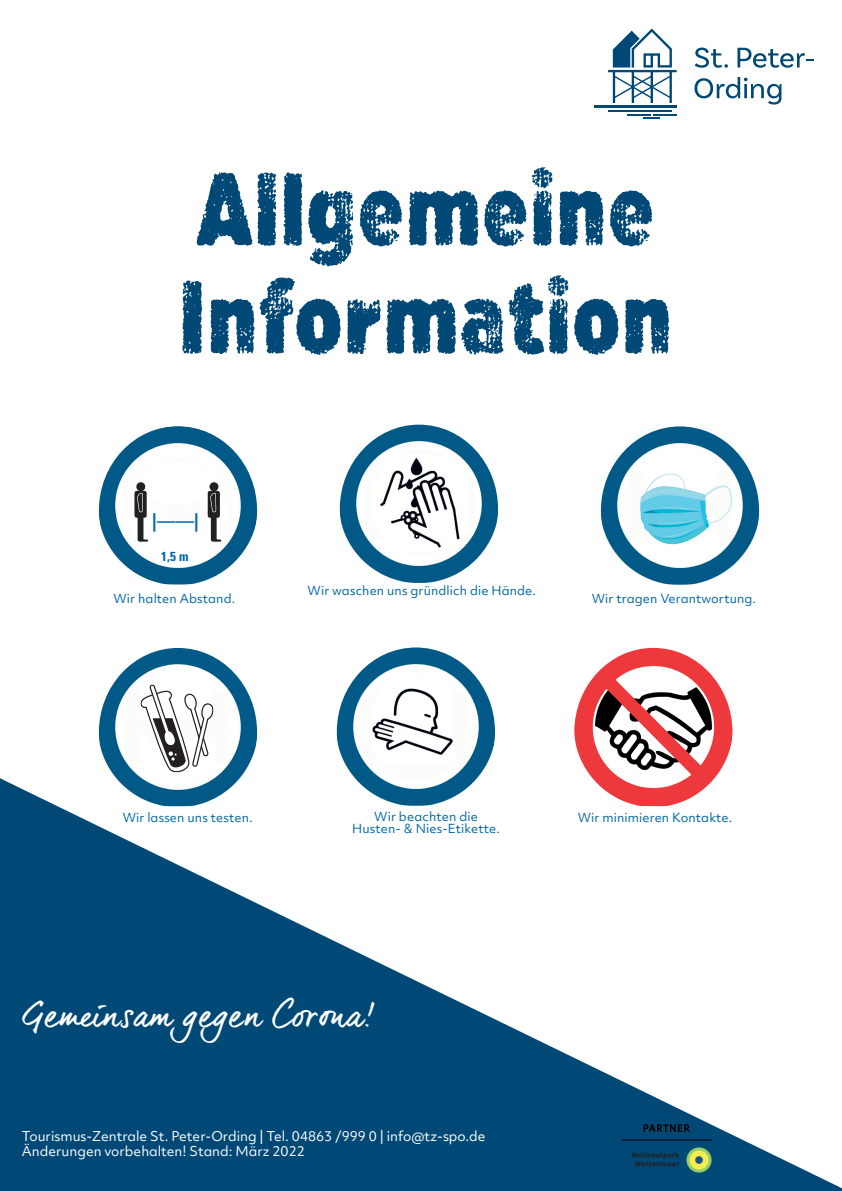
<style>
.page{position:relative;width:842px;height:1191px;background:#fff}
.page>*{position:absolute;margin:0;border:0;box-sizing:border-box;transform-origin:0 0}
.t1{font:900 105px/108px "Draft Natural F";color:#004876}
.t2{font:33px "dear Joe 6";color:#fff}
.t3{font:700 condensed 18.4px "Univers LT Std";color:#0166a5}
.t4{font:700 condensed 13.1px "Univers LT Std";color:#0166a5}
.t5{font:13px/15.6px "Objektiv Mk 2";color:#fff}
.t6{font:12px/11.5px "Objektiv Mk 2";letter-spacing:.01em;color:#0166a5;text-align:center}
</style>
<div class="page">
<svg style="left:0;top:778px;width:842px;height:413px;fill:#004876"></svg>
<hr style="left:622px;top:1139px;width:89px;height:1px;background:#000001">
<svg style="left:644px;top:1124px;width:46px;height:7px"></svg>
<svg style="left:686px;top:1147px;width:25px;height:25px"></svg>
<div style="left:689px;top:1150px;width:19px;height:19px;background:#f4ee50;border-radius:50%"></div>
<div style="left:695px;top:1156px;width:8px;height:7px;background:#17528b;border-radius:50%"></div>
<svg style="left:632px;top:1152px;width:47px;height:14px"></svg>
<img style="left:99px;top:426px;width:158px;height:158px">
<img style="left:122px;top:458px;width:115px;height:99px">
<img style="left:340px;top:424px;width:158px;height:159px">
<img style="left:370px;top:450px;width:107px;height:105px">
<img style="left:601px;top:426px;width:158px;height:158px">
<img style="left:613px;top:461px;width:133px;height:106px">
<img style="left:337px;top:647px;width:158px;height:158px">
<img style="left:369px;top:676px;width:96px;height:103px">
<img style="left:99px;top:648px;width:158px;height:158px">
<svg style="left:140px;top:684px;width:73px;height:88px"></svg>
<img style="left:574px;top:648px;width:158px;height:158px">
<hr style="left:594px;top:105px;width:83px;height:3px;background:#004876">
<hr style="left:608px;top:110px;width:64px;height:1px;background:#004876">
<svg style="left:627px;top:114px;width:50px;height:5px"></svg>
<svg style="left:608px;top:29px;width:69px;height:74px"></svg>
<svg style="left:695px;top:48px;width:33px;height:20px"></svg>
<svg style="left:737px;top:48px;width:76px;height:20px"></svg>
<svg style="left:694px;top:77px;width:87px;height:27px"></svg>
<h1 class="t1" style="left:178px;top:158px;width:496px">Allgemeine<br>Information</h1>
<h3 class="t3" style="left:152px;top:509px;width:48px">|——|</h3>
<p class="t4" style="left:161px;top:549px;width:29px">1,5 m</p>
<p class="t6" style="left:114px;top:592px;width:123px">Wir halten Abstand.</p>
<p class="t6" style="left:308px;top:585px;width:230px">Wir waschen uns gründlich die Hände.</p>
<p class="t6" style="left:592px;top:592px;width:166px">Wir tragen Verantwortung.</p>
<p class="t6" style="left:352px;top:811px;width:149px">Wir beachten die<br>Husten- &amp; Nies-Etikette.</p>
<p class="t6" style="left:123px;top:811px;width:132px">Wir lassen uns testen.</p>
<p class="t6" style="left:578px;top:811px;width:156px">Wir minimieren Kontakte.</p>
<h2 class="t2" style="left:22px;top:995px;width:353px">Gemeinsam gegen Corona!</h2>
<p class="t5" style="left:22px;top:1127px;width:465px">Tourismus-Zentrale St. Peter-Ording | Tel. 04863 /999 0 | info@tz-spo.de<br>Änderungen vorbehalten! Stand: März 2022</p>
</div>
